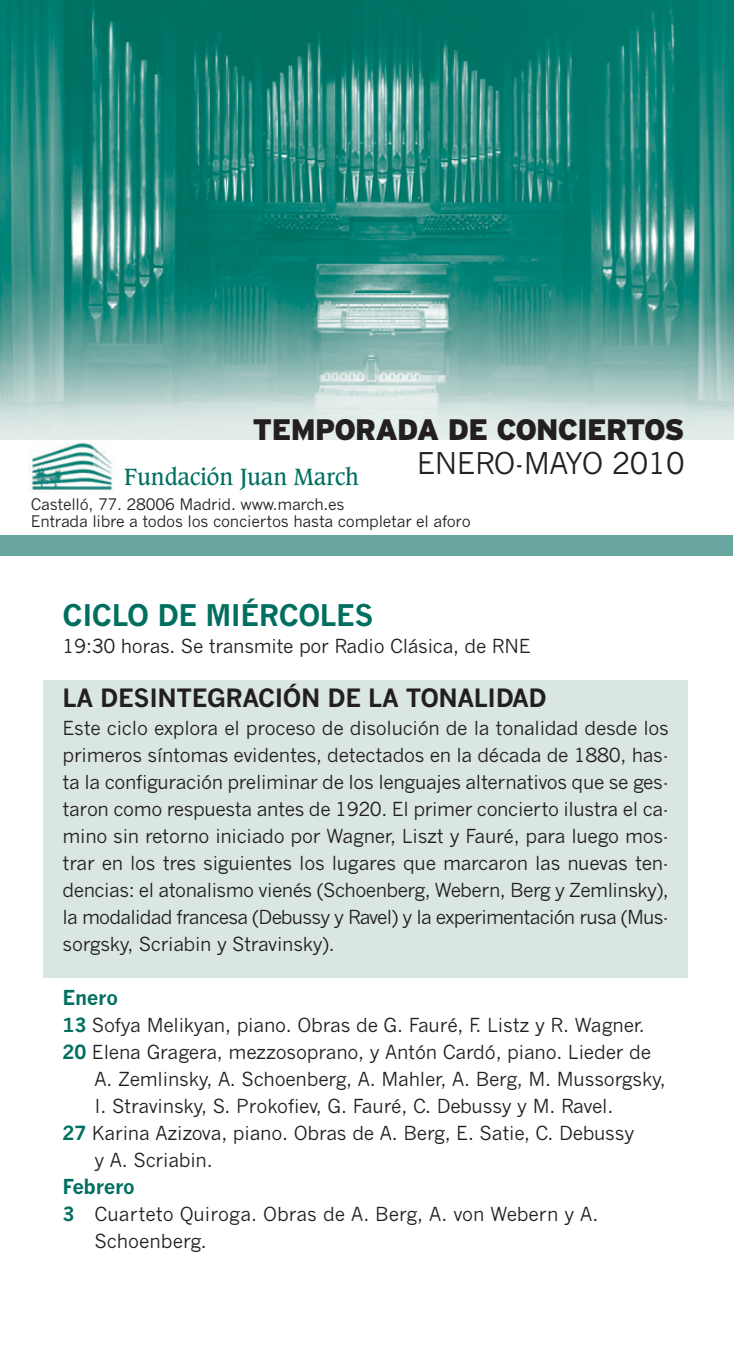
<style>
.page{position:relative;width:734px;height:1346px;background:#fff}
.page>*{position:absolute;margin:0;border:0;box-sizing:border-box;transform-origin:0 0}
.t1{font:29.7px "Interstate Black+SQPKIM";letter-spacing:-.025em;color:#231f20}
.t2{font:29.7px "News Gothic MT+SVWDBL";letter-spacing:-.015em;color:#231f20}
.t3{font:29.25px "News Gothic MT Bold+WXSALE";letter-spacing:-.015em;color:#006f60}
.t4{font:24.75px "News Gothic MT Bold+WXSALE";letter-spacing:-.015em;color:#231f20}
.t5{font:22.72px "Caxton Book+DJZXDE";color:#006f60}
.t6{font:20.25px "News Gothic MT Bold+WXSALE";letter-spacing:-.02em;color:#006f60}
.t7{font:19.12px/27px "News Gothic MT+SVWDBL";letter-spacing:-.01em;color:#231f20;text-align:justify}
.t8{font:15.75px/16.9px "News Gothic MT+SVWDBL";letter-spacing:-.015em;color:#231f20}
.s1{font-family:"News Gothic MT Bold+WXSALE";color:#006f60}
</style>
<div class="page">
<div style="left:43px;top:702px;width:645px;height:275px;background:#d9e6e4"></div>
<div style="left:43px;top:680px;width:645px;height:27px;background:#d9e6e4"></div>
<img style="left:28px;top:442px;width:86px;height:50px">
<img style="left:0;top:0;width:733px;height:439px">
<div style="left:0;top:535px;width:732px;height:21px;background:#6aa6a0"></div>
<h1 class="t1" style="left:252px;top:419px;width:433px">TEMPORADA DE CONCIERTOS</h1>
<h1 class="t2" style="left:417px;top:451px;width:269px">ENERO-MAYO 2010</h1>
<p class="t5" style="left:124px;top:464px;width:237px">Fundación Juan March</p>
<p class="t8" style="left:31px;top:497px;width:441px">Castelló, 77. 28006 Madrid. www.march.es<br>Entrada libre a todos los conciertos hasta completar el aforo</p>
<h2 class="t3" style="left:63px;top:599px;width:312px">CICLO DE MIÉRCOLES</h2>
<p class="t7" style="left:63px;top:635px;width:469px">19:30 horas. Se transmite por Radio Clásica, de RNE</p>
<p class="t4" style="left:63px;top:684px;width:485px">LA DESINTEGRACIÓN DE LA TONALIDAD</p>
<p class="t7" style="left:63px;top:716px;width:607px">Este ciclo explora el proceso de disolución de la tonalidad desde los primeros síntomas evidentes, detectados en la década de 1880, has&shy;ta la configuración preliminar de los lenguajes alternativos que se ges&shy;taron como respuesta antes de 1920. El primer concierto ilustra el ca&shy;mino sin retorno iniciado por Wagner, Liszt y Fauré, para luego mos&shy;trar en los tres siguientes los lugares que marcaron las nuevas ten&shy;dencias: el atonalismo vienés (Schoenberg, Webern, Berg y Zemlinsky), la modalidad francesa (Debussy y Ravel) y la experimentación rusa (Mus&shy;sorgsky, Scriabin y Stravinsky).</p>
<p class="t6" style="left:63px;top:985px;width:57px">Enero</p>
<p class="t7" style="left:63px;top:1013px;width:583px"><span class="s1">13</span> Sofya Melikyan, piano. Obras de G. Fauré, F. Listz y R. Wagner.</p>
<p class="t7" style="left:63px;top:1040px;width:590px"><span class="s1">20</span> Elena Gragera, mezzosoprano, y Antón Cardó, piano. Lieder de</p>
<p class="t7" style="left:94px;top:1067px;width:572px">A. Zemlinsky, A. Schoenberg, A. Mahler, A. Berg, M. Mussorgsky,</p>
<p class="t7" style="left:94px;top:1094px;width:520px">I. Stravinsky, S. Prokofiev, G. Fauré, C. Debussy y M. Ravel.</p>
<p class="t7" style="left:63px;top:1121px;width:573px"><span class="s1">27</span> Karina Azizova, piano. Obras de A. Berg, E. Satie, C. Debussy</p>
<p class="t7" style="left:94px;top:1148px;width:120px">y A. Scriabin.</p>
<p class="t6" style="left:63px;top:1174px;width:74px">Febrero</p>
<p class="t7" style="left:94px;top:1202px;width:505px;text-indent:-32px"><span class="s1">3</span> Cuarteto Quiroga. Obras de A. Berg, A. von Webern y A.<br>Schoenberg.</p>
</div>
